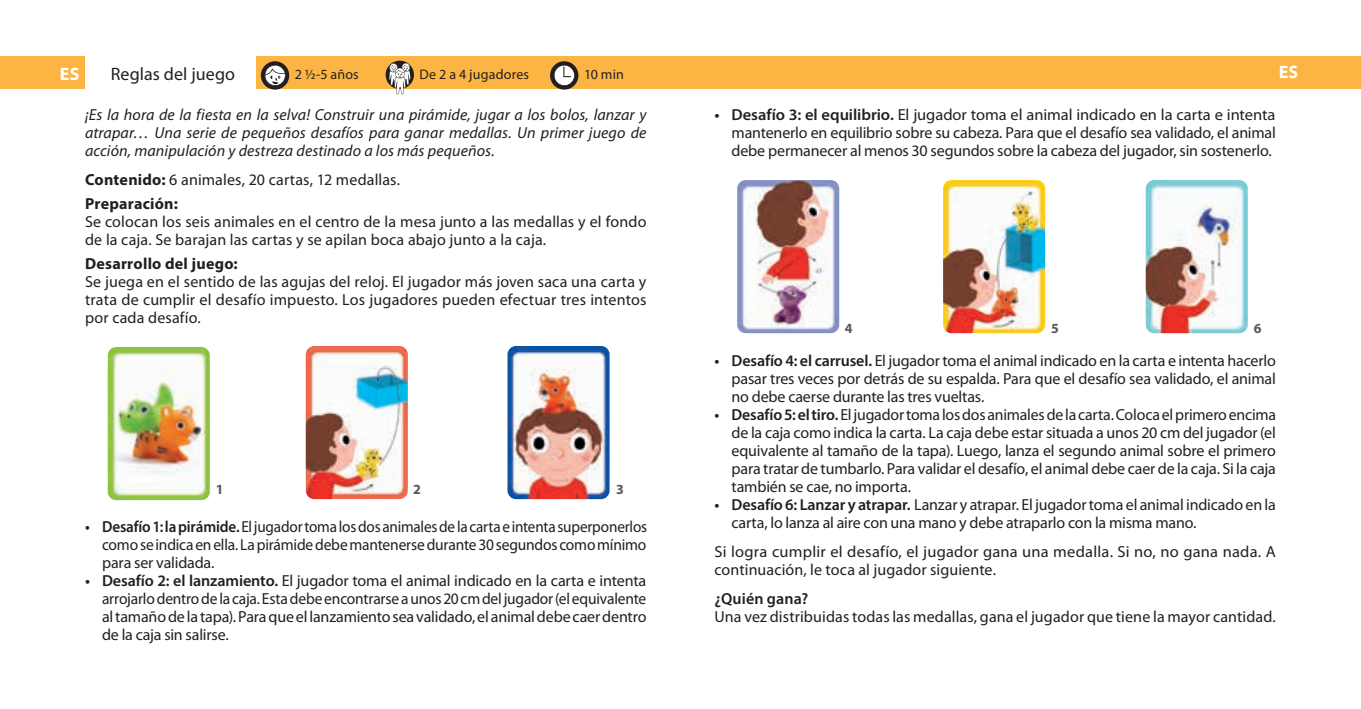
<style>
.page{position:relative;width:1361px;height:709px;background:#fff}
.page>*{position:absolute;margin:0;border:0;box-sizing:border-box;transform-origin:0 0}
.t1{font:18px "Myriad Pro";letter-spacing:.005em;color:#231f20}
.t2{font:700 18px "Myriad Pro";color:#fff}
.t3{font:16px/18px "Myriad Pro";color:#231f20;text-align:justify}
.t4{font:italic 16px/18px "Myriad Pro";letter-spacing:.005em;color:#231f20;text-align:justify}
.t5{font:16px/18px "Myriad Pro";color:#231f20;text-align:justify;scale:.95 1}
.t6{font:700 16px "Myriad Pro";letter-spacing:.015em;color:#231f20}
.t7{font:600 16px "Myriad Pro";letter-spacing:.01em;color:#231f20}
.t8{font:14px "Myriad Pro";letter-spacing:.01em;color:#231f20}
.t9{font:700 14px "Myriad Pro";color:#57585a}
.s1{font-weight:700}
.s2{font-weight:600}
</style>
<div class="page">
<div style="left:0;top:57px;width:680px;height:32px;background:#fcb542"></div>
<div style="left:680px;top:57px;width:681px;height:32px;background:#fcb542"></div>
<img style="left:108px;top:347px;width:102px;height:153px">
<img style="left:306px;top:346px;width:102px;height:153px">
<img style="left:507px;top:346px;width:102px;height:153px">
<img style="left:737px;top:180px;width:102px;height:153px">
<img style="left:943px;top:180px;width:102px;height:153px">
<img style="left:1145px;top:180px;width:102px;height:153px">
<div style="left:85px;top:55px;width:170px;height:41px;background:#fff"></div>
<div style="left:261px;top:61px;width:28px;height:29px;background:#231f20;border-radius:50%"></div>
<svg style="left:264px;top:65px;width:22px;height:21px"></svg>
<div style="left:386px;top:61px;width:28px;height:28px;background:#231f20;border-radius:50%"></div>
<svg style="left:389px;top:63px;width:21px;height:31px"></svg>
<div style="left:550px;top:61px;width:28px;height:29px;background:#231f20;border-radius:50%"></div>
<svg style="left:554px;top:65px;width:21px;height:21px"></svg>
<p class="t2" style="left:60px;top:62px;width:21px">ES</p>
<p class="t1" style="left:111px;top:63px;width:126px">Reglas del juego</p>
<p class="t8" style="left:295px;top:65px;width:65px">2 ½-5 años</p>
<p class="t8" style="left:420px;top:65px;width:111px">De 2 a 4 jugadores</p>
<p class="t8" style="left:584px;top:65px;width:41px">10 min</p>
<p class="t2" style="left:1278px;top:60px;width:21px">ES</p>
<p class="t4" style="left:85px;top:105px;width:563px">¡Es la hora de la fiesta en la selva! Construir una pirámide, jugar a los bolos, lanzar y atrapar… Una serie de pequeños desafíos para ganar medallas. Un primer juego de acción, manipulación y destreza destinado a los más pequeños.</p>
<p class="t3" style="left:85px;top:168px;width:316px;line-height:23.6px"><span class="s1">Contenido:</span> 6 animales, 20 cartas, 12 medallas.<br><span class="s1">Preparación:</span></p>
<p class="t3" style="left:85px;top:212px;width:563px">Se colocan los seis animales en el centro de la mesa junto a las medallas y el fondo de la caja. Se barajan las cartas y se apilan boca abajo junto a la caja.</p>
<p class="t6" style="left:85px;top:253px;width:154px">Desarrollo del juego:</p>
<p class="t3" style="left:85px;top:272px;width:563px">Se juega en el sentido de las agujas del reloj. El jugador más joven saca una carta y trata de cumplir el desafío impuesto. Los jugadores pueden efectuar tres intentos por cada desafío.</p>
<p class="t3" style="left:731px;top:105px;width:546px;text-indent:-17px"><span class="s2">• Desafío 3: el equilibrio.</span> El jugador toma el animal indicado en la carta e intenta mantenerlo en equilibrio sobre su cabeza. Para que el desafío sea validado, el animal debe permanecer al menos 30 segundos sobre la cabeza del jugador, sin sostenerlo.</p>
<p class="t9" style="left:845px;top:319px;width:9px">4</p>
<p class="t9" style="left:1051px;top:319px;width:9px">5</p>
<p class="t9" style="left:1253px;top:319px;width:9px">6</p>
<p class="t9" style="left:216px;top:480px;width:9px">1</p>
<p class="t9" style="left:413px;top:480px;width:9px">2</p>
<p class="t9" style="left:616px;top:480px;width:9px">3</p>
<p class="t5" style="left:102px;top:517px;width:575px;text-indent:-17px"><span class="s2">• Desafío 1: la pirámide.</span> El jugador toma los dos animales de la carta e intenta superponerlos como se indica en ella. La pirámide debe mantenerse durante 30 segundos como mínimo para ser validada.</p>
<p class="t3" style="left:102px;top:571px;width:546px;text-indent:-17px"><span class="s2">• Desafío 2: el lanzamiento.</span> El jugador toma el animal indicado en la carta e intenta arrojarlo dentro de la caja. Esta debe encontrarse a unos 20 cm del jugador (el equivalente al tamaño de la tapa). Para que el lanzamiento sea validado, el animal debe caer dentro de la caja sin salirse.</p>
<p class="t3" style="left:731px;top:351px;width:546px;text-indent:-17px"><span class="s2">• Desafío 4: el carrusel.</span> El jugador toma el animal indicado en la carta e intenta hacerlo pasar tres veces por detrás de su espalda. Para que el desafío sea validado, el animal no debe caerse durante las tres vueltas.</p>
<p class="t3" style="left:731px;top:405px;width:546px;text-indent:-17px"><span class="s2">• Desafío 5: el tiro.</span> El jugador toma los dos animales de la carta. Coloca el primero encima de la caja como indica la carta. La caja debe estar situada a unos 20 cm del jugador (el equivalente al tamaño de la tapa). Luego, lanza el segundo animal sobre el primero para tratar de tumbarlo. Para validar el desafío, el animal debe caer de la caja. Si la caja también se cae, no importa.</p>
<p class="t3" style="left:731px;top:495px;width:546px;text-indent:-17px"><span class="s2">• Desafío 6: Lanzar y atrapar.</span> Lanzar y atrapar. El jugador toma el animal indicado en la carta, lo lanza al aire con una mano y debe atraparlo con la misma mano.</p>
<p class="t3" style="left:714px;top:542px;width:563px">Si logra cumplir el desafío, el jugador gana una medalla. Si no, no gana nada. A continuación, le toca al jugador siguiente.</p>
<p class="t7" style="left:714px;top:589px;width:95px">¿Quién gana?</p>
<p class="t3" style="left:714px;top:607px;width:563px">Una vez distribuidas todas las medallas, gana el jugador que tiene la mayor cantidad.</p>
</div>
